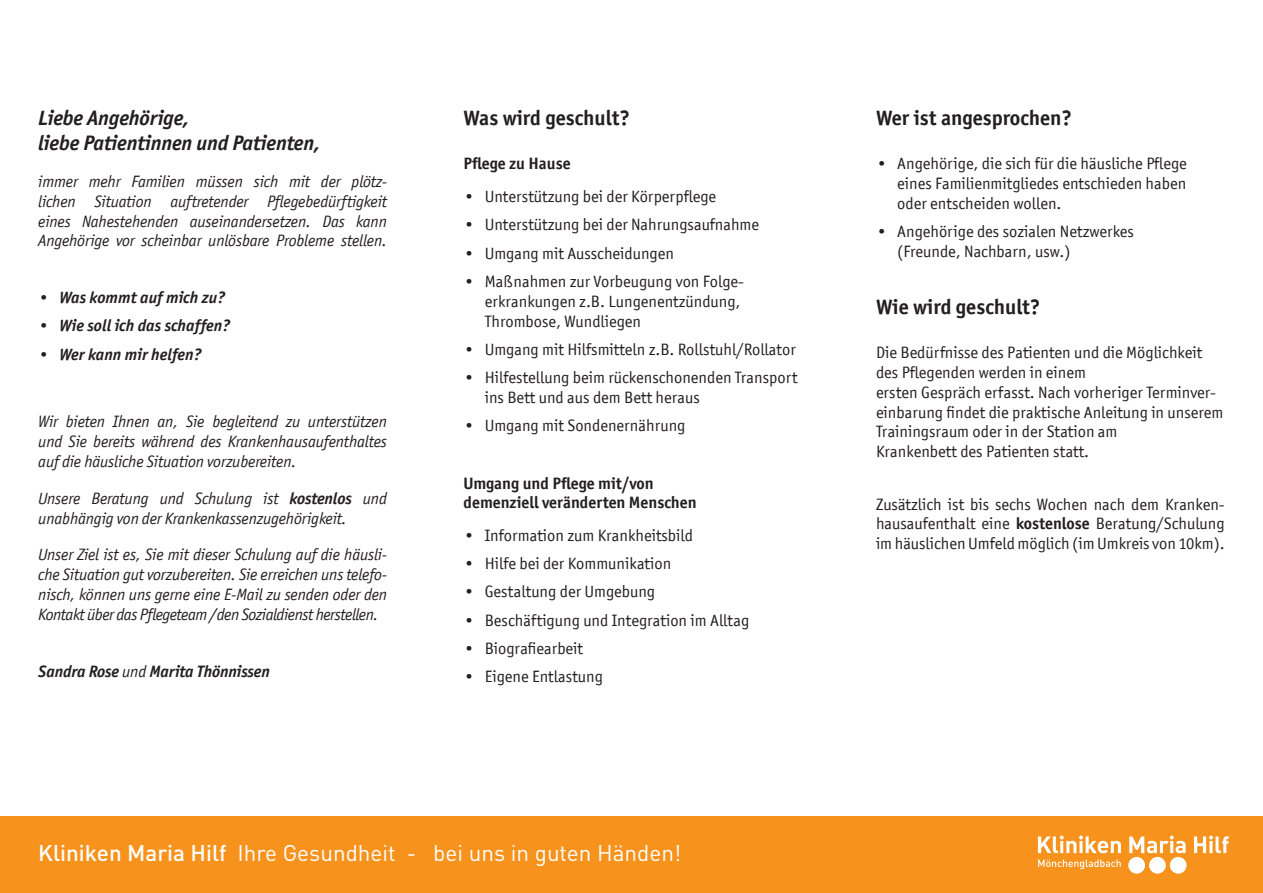
<style>
.page{position:relative;width:1263px;height:893px;background:#fff}
.page>*{position:absolute;margin:0;border:0;box-sizing:border-box;transform-origin:0 0}
.t1{font:22.5px "DIN";color:#fff}
.t2{font:700 21px "Officina San ITC";color:#231f20}
.t3{font:italic 700 21px/25.2px "Officina San ITC";letter-spacing:-.01em;color:#231f20}
.t4{font:16.5px/19.8px "Officina San ITC";color:#231f20}
.t5{font:italic 16.5px/19.8px "Officina San ITC";letter-spacing:-.01em;color:#231f20;text-align:justify}
.t6{font:italic 700 16.5px "Officina San ITC";color:#231f20}
.t7{font:700 16.5px/19.8px "Officina San ITC";color:#231f20}
.s1{font-weight:700}
.s2{font-weight:400}
.s3{font-weight:500}
</style>
<div class="page">
<div style="left:0;top:816px;width:1263px;height:77px;background:#f7931d"></div>
<svg style="left:1038px;top:836px;width:190px;height:17px"></svg>
<svg style="left:1038px;top:859px;width:83px;height:10px"></svg>
<div style="left:1149px;top:857px;width:17px;height:17px;background:#fff;border-radius:50%"></div>
<div style="left:1170px;top:857px;width:16px;height:17px;background:#fff;border-radius:50%"></div>
<div style="left:1128px;top:857px;width:17px;height:17px;background:#fff;border-radius:50%"></div>
<p class="t3" style="left:38px;top:105px;width:284px">Liebe Angehörige,<br>liebe Patientinnen und Patienten,</p>
<p class="t5" style="left:38px;top:172px;width:350px">immer mehr Familien müssen sich mit der plötz&shy;lichen Situation auftretender Pflegebedürftigkeit eines Nahestehenden auseinandersetzen. Das kann Angehörige vor scheinbar unlösbare Probleme stellen.</p>
<p class="t6" style="left:38px;top:287px;width:188px">• Was kommt auf mich zu?</p>
<p class="t6" style="left:38px;top:316px;width:193px">• Wie soll ich das schaffen?</p>
<p class="t6" style="left:38px;top:344px;width:165px">• Wer kann mir helfen?</p>
<p class="t5" style="left:38px;top:412px;width:350px">Wir bieten Ihnen an, Sie begleitend zu unterstützen und Sie bereits während des Krankenhausaufenthaltes auf die häusliche Situation vorzubereiten.</p>
<p class="t5" style="left:38px;top:488px;width:350px">Unsere Beratung und Schulung ist <span class="s1">kostenlos</span> und unabhängig von der Krankenkassenzugehörigkeit.</p>
<p class="t5" style="left:38px;top:545px;width:350px">Unser Ziel ist es, Sie mit dieser Schulung auf die häusli&shy;che Situation gut vorzubereiten. Sie erreichen uns telefo&shy;nisch, können uns gerne eine E-Mail zu senden oder den Kontakt über das Pflegeteam /den Sozialdienst herstellen.</p>
<p class="t6" style="left:38px;top:661px;width:233px">Sandra Rose <span class="s2">und</span> Marita Thönnissen</p>
<p class="t2" style="left:463px;top:105px;width:168px">Was wird geschult?</p>
<p class="t7" style="left:463px;top:154px;width:109px">Pflege zu Hause</p>
<p class="t4" style="left:463px;top:186px;width:254px">• Unterstützung bei der Körperpflege</p>
<p class="t4" style="left:463px;top:215px;width:297px">• Unterstützung bei der Nahrungsaufnahme</p>
<p class="t4" style="left:463px;top:243px;width:212px">• Umgang mit Ausscheidungen</p>
<p class="t4" style="left:485px;top:271px;width:261px;text-indent:-21px">• Maßnahmen zur Vorbeugung von Folge&shy;erkrankungen z.B. Lungenentzündung,<br>Thrombose, Wundliegen</p>
<p class="t4" style="left:463px;top:339px;width:334px">• Umgang mit Hilfsmitteln z.B. Rollstuhl/Rollator</p>
<p class="t4" style="left:485px;top:368px;width:314px;text-indent:-21px">• Hilfestellung beim rückenschonenden Transport ins Bett und aus dem Bett heraus</p>
<p class="t4" style="left:463px;top:416px;width:224px">• Umgang mit Sondenernährung</p>
<p class="t7" style="left:463px;top:473px;width:235px">Umgang und Pflege mit/von demenziell veränderten Menschen</p>
<p class="t4" style="left:463px;top:525px;width:231px">• Information zum Krankheitsbild</p>
<p class="t4" style="left:463px;top:554px;width:209px">• Hilfe bei der Kommunikation</p>
<p class="t4" style="left:463px;top:582px;width:193px">• Gestaltung der Umgebung</p>
<p class="t4" style="left:463px;top:610px;width:287px">• Beschäftigung und Integration im Alltag</p>
<p class="t4" style="left:463px;top:638px;width:121px">• Biografiearbeit</p>
<p class="t4" style="left:463px;top:667px;width:141px">• Eigene Entlastung</p>
<h1 class="t1" style="left:38px;top:838px;width:644px"><span class="s3">Kliniken Maria Hilf</span> Ihre Gesundheit - bei uns in guten Händen!</h1>
<p class="t2" style="left:876px;top:105px;width:197px">Wer ist angesprochen?</p>
<p class="t4" style="left:897px;top:154px;width:291px;text-align:justify;text-indent:-21px"><span class="s1">•</span> Angehörige, die sich für die häusliche Pflege eines Familienmitgliedes entschieden haben oder entscheiden wollen.</p>
<p class="t4" style="left:897px;top:222px;width:238px;text-indent:-21px">• Angehörige des sozialen Netzwerkes (Freunde, Nachbarn, usw.)</p>
<p class="t2" style="left:876px;top:293px;width:166px">Wie wird geschult?</p>
<p class="t4" style="left:876px;top:343px;width:349px">Die Bedürfnisse des Patienten und die Möglichkeit des Pflegenden werden in einem<br>ersten Gespräch erfasst. Nach vorheriger Terminver&shy;einbarung findet die praktische Anleitung in unserem Trainingsraum oder in der Station am<br>Krankenbett des Patienten statt.</p>
<p class="t4" style="left:876px;top:494px;width:350px;text-align:justify">Zusätzlich ist bis sechs Wochen nach dem Kranken&shy;hausaufenthalt eine <span class="s1">kostenlose</span> Beratung/Schulung im häuslichen Umfeld möglich (im Umkreis von 10km).</p>
</div>
